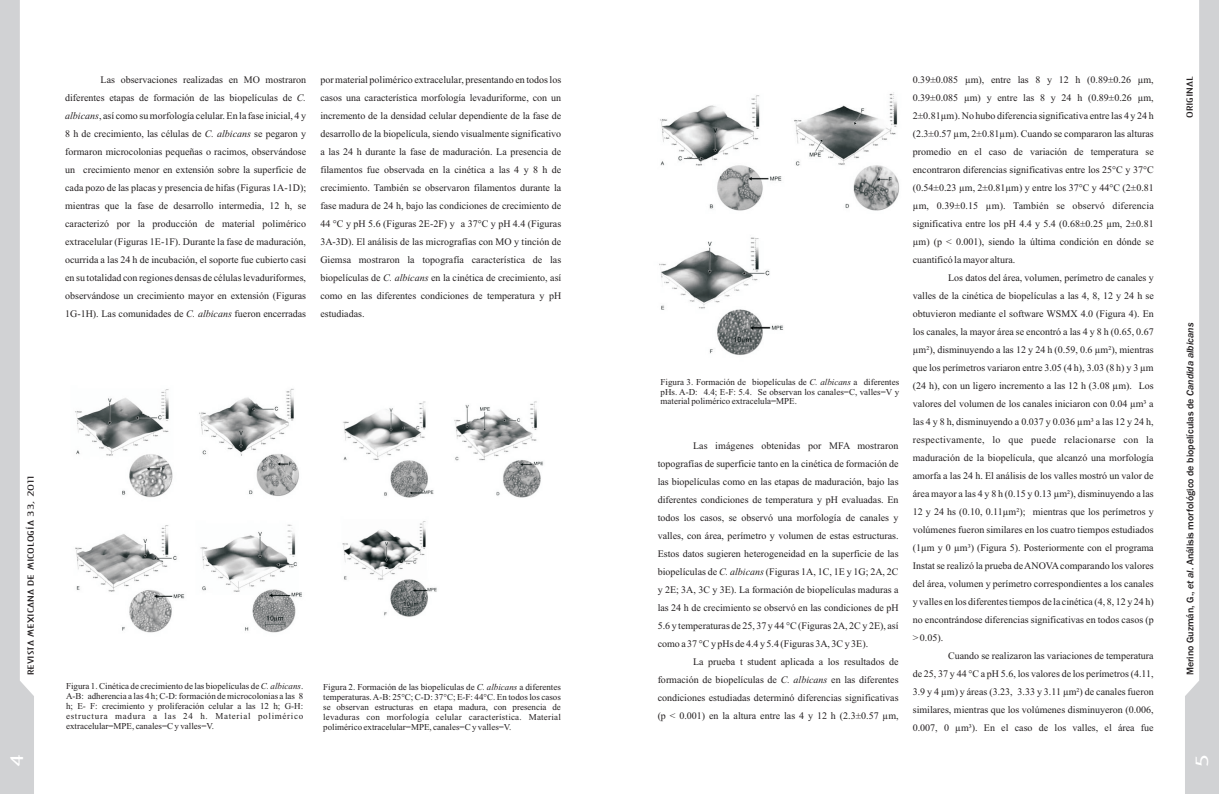
<style>
.page{position:relative;width:1219px;height:794px;background:#fff}
.page>*{position:absolute;margin:0;border:0;box-sizing:border-box;transform-origin:0 0}
.t1{font:16px "Architecture Plain";color:#fff;scale:2 1}
.t2{font:10px/18px "Times New Roman";color:#231f20;text-align:justify}
.t3{font:500 10px "Franklin Gothic";color:#231f20}
.t4{font:9px/10px "Times New Roman";color:#231f20;text-align:justify}
.t5{font:8px "Architecture Plain";color:#231f20;scale:2 1}
.s1{font-style:italic}
</style>
<div class="page">
<img style="left:659px;top:92px;width:240px;height:263px">
<svg style="left:0;top:0;width:34px;height:794px"></svg>
<svg style="left:1185px;top:0;width:34px;height:794px"></svg>
<img style="left:75px;top:388px;width:227px;height:245px">
<img style="left:342px;top:401px;width:201px;height:216px">
<p class="t2" style="left:65px;top:72px;width:242px;text-indent:35px">Las observaciones realizadas en MO mostraron diferentes etapas de formación de las biopelículas de <span class="s1">C. albicans</span>, así como su morfología celular. En la fase inicial, 4 y 8 h de crecimiento, las células de <span class="s1">C. albicans</span> se pegaron y formaron microcolonias pequeñas o racimos, observándose un crecimiento menor en extensión sobre la superficie de cada pozo de las placas y presencia de hifas (Figuras 1A-1D); mientras que la fase de desarrollo intermedia, 12 h, se caracterizó por la producción de material polimérico extracelular (Figuras 1E-1F). Durante la fase de maduración, ocurrida a las 24 h de incubación, el soporte fue cubierto casi en su totalidad con regiones densas de células levaduriformes, observándose un crecimiento mayor en extensión (Figuras 1G-1H). Las comunidades de <span class="s1">C. albicans</span> fueron encerradas</p>
<p class="t2" style="left:320px;top:72px;width:242px">por material polimérico extracelular, presentando en todos los casos una característica morfología levaduriforme, con un incremento de la densidad celular dependiente de la fase de desarrollo de la biopelícula, siendo visualmente significativo a las 24 h durante la fase de maduración. La presencia de filamentos fue observada en la cinética a las 4 y 8 h de crecimiento. También se observaron filamentos durante la fase madura de 24 h, bajo las condiciones de crecimiento de 44 °C y pH 5.6 (Figuras 2E-2F) y a 37°C y pH 4.4 (Figuras 3A-3D). El análisis de las micrografías con MO y tinción de Giemsa mostraron la topografía característica de las biopelículas de <span class="s1">C. albicans</span> en la cinética de crecimiento, así como en las diferentes condiciones de temperatura y pH estudiadas.</p>
<p class="t5" style="left:27px;top:675px;width:102px;rotate:-90deg">REVISTA MEXICANA DE MICOLOGÍA 33, 2011</p>
<p class="t4" style="left:66px;top:681px;width:239px">Figura 1. Cinética de crecimiento de las biopelículas de <span class="s1">C. albicans</span>.<br>A-B: adherencia a las 4 h; C-D: formación de microcolonias a las 8 h; E- F: crecimiento y proliferación celular a las 12 h; G-H: estructura madura a las 24 h. Material polimérico extracelular=MPE, canales=C y valles=V.</p>
<p class="t4" style="left:323px;top:682px;width:239px">Figura 2. Formación de las biopelículas de <span class="s1">C. albicans</span> a diferentes temperaturas. A-B: 25°C; C-D: 37°C; E-F: 44°C. En todos los casos se observan estructuras en etapa madura, con presencia de levaduras con morfología celular característica. Material polimérico extracelular=MPE, canales=C y valles=V.</p>
<p class="t4" style="left:660px;top:377px;width:240px">Figura 3. Formación de biopelículas de <span class="s1">C. albicans</span> a diferentes pHs. A-D: 4.4; E-F: 5.4. Se observan los canales=C, valles=V y material polimérico extracelula=MPE.</p>
<p class="t2" style="left:658px;top:438px;width:242px;text-indent:35px">Las imágenes obtenidas por MFA mostraron topografías de superficie tanto en la cinética de formación de las biopelículas como en las etapas de maduración, bajo las diferentes condiciones de temperatura y pH evaluadas. En todos los casos, se observó una morfología de canales y valles, con área, perímetro y volumen de estas estructuras.<br>Estos datos sugieren heterogeneidad en la superficie de las biopelículas de <span class="s1">C. albicans</span> (Figuras 1A, 1C, 1E y 1G; 2A, 2C y 2E; 3A, 3C y 3E). La formación de biopelículas maduras a las 24 h de crecimiento se observó en las condiciones de pH 5.6 y temperaturas de 25, 37 y 44 °C (Figuras 2A, 2C y 2E), así como a 37 °C y pHs de 4.4 y 5.4 (Figuras 3A, 3C y 3E).</p>
<p class="t2" style="left:658px;top:654px;width:242px;text-indent:35px">La prueba t student aplicada a los resultados de formación de biopelículas de <span class="s1">C. albicans</span> en las diferentes condiciones estudiadas determinó diferencias significativas (p &lt; 0.001) en la altura entre las 4 y 12 h (2.3±0.57 µm,</p>
<p class="t2" style="left:913px;top:72px;width:243px">0.39±0.085 µm), entre las 8 y 12 h (0.89±0.26 µm, 0.39±0.085 µm) y entre las 8 y 24 h (0.89±0.26 µm, 2±0.81µm). No hubo diferencia significativa entre las 4 y 24 h (2.3±0.57 µm, 2±0.81µm). Cuando se compararon las alturas promedio en el caso de variación de temperatura se encontraron diferencias significativas entre los 25°C y 37°C (0.54±0.23 µm, 2±0.81µm) y entre los 37°C y 44°C (2±0.81 µm, 0.39±0.15 µm). También se observó diferencia significativa entre los pH 4.4 y 5.4 (0.68±0.25 µm, 2±0.81 µm) (p &lt; 0.001), siendo la última condición en dónde se cuantificó la mayor altura.</p>
<p class="t2" style="left:913px;top:270px;width:242px;text-indent:35px">Los datos del área, volumen, perímetro de canales y valles de la cinética de biopelículas a las 4, 8, 12 y 24 h se obtuvieron mediante el software WSMX 4.0 (Figura 4). En los canales, la mayor área se encontró a las 4 y 8 h (0.65, 0.67 µm²), disminuyendo a las 12 y 24 h (0.59, 0.6 µm²), mientras que los perímetros variaron entre 3.05 (4 h), 3.03 (8 h) y 3 µm (24 h), con un ligero incremento a las 12 h (3.08 µm). Los valores del volumen de los canales iniciaron con 0.04 µm³ a las 4 y 8 h, disminuyendo a 0.037 y 0.036 µm³ a las 12 y 24 h, respectivamente, lo que puede relacionarse con la maduración de la biopelícula, que alcanzó una morfología amorfa a las 24 h. El análisis de los valles mostró un valor de área mayor a las 4 y 8 h (0.15 y 0.13 µm²), disminuyendo a las 12 y 24 hs (0.10, 0.11µm²); mientras que los perímetros y volúmenes fueron similares en los cuatro tiempos estudiados (1µm y 0 µm³) (Figura 5). Posteriormente con el programa Instat se realizó la prueba de ANOVAcomparando los valores del área, volumen y perímetro correspondientes a los canales y valles en los diferentes tiempos de la cinética (4, 8, 12 y 24 h) no encontrándose diferencias significativas en todos casos (p &gt; 0.05).</p>
<p class="t2" style="left:913px;top:648px;width:242px;text-indent:35px">Cuando se realizaron las variaciones de temperatura de 25, 37 y 44 °C a pH 5.6, los valores de los perímetros (4.11, 3.9 y 4 µm) y áreas (3.23, 3.33 y 3.11 µm²) de canales fueron similares, mientras que los volúmenes disminuyeron (0.006, 0.007, 0 µm³). En el caso de los valles, el área fue</p>
<p class="t5" style="left:1186px;top:118px;width:22px;rotate:-90deg">ORIGINAL</p>
<p class="t3" style="left:1186px;top:675px;width:354px;rotate:-90deg">Merino Guzmán, G., <span class="s1">et al</span>. Análisis morfológico de biopelículas de <span class="s1">Candida albicans</span></p>
<h1 class="t1" style="left:10px;top:767px;width:8px;rotate:-90deg">4</h1>
<h1 class="t1" style="left:1195px;top:767px;width:8px;rotate:-90deg">5</h1>
</div>
